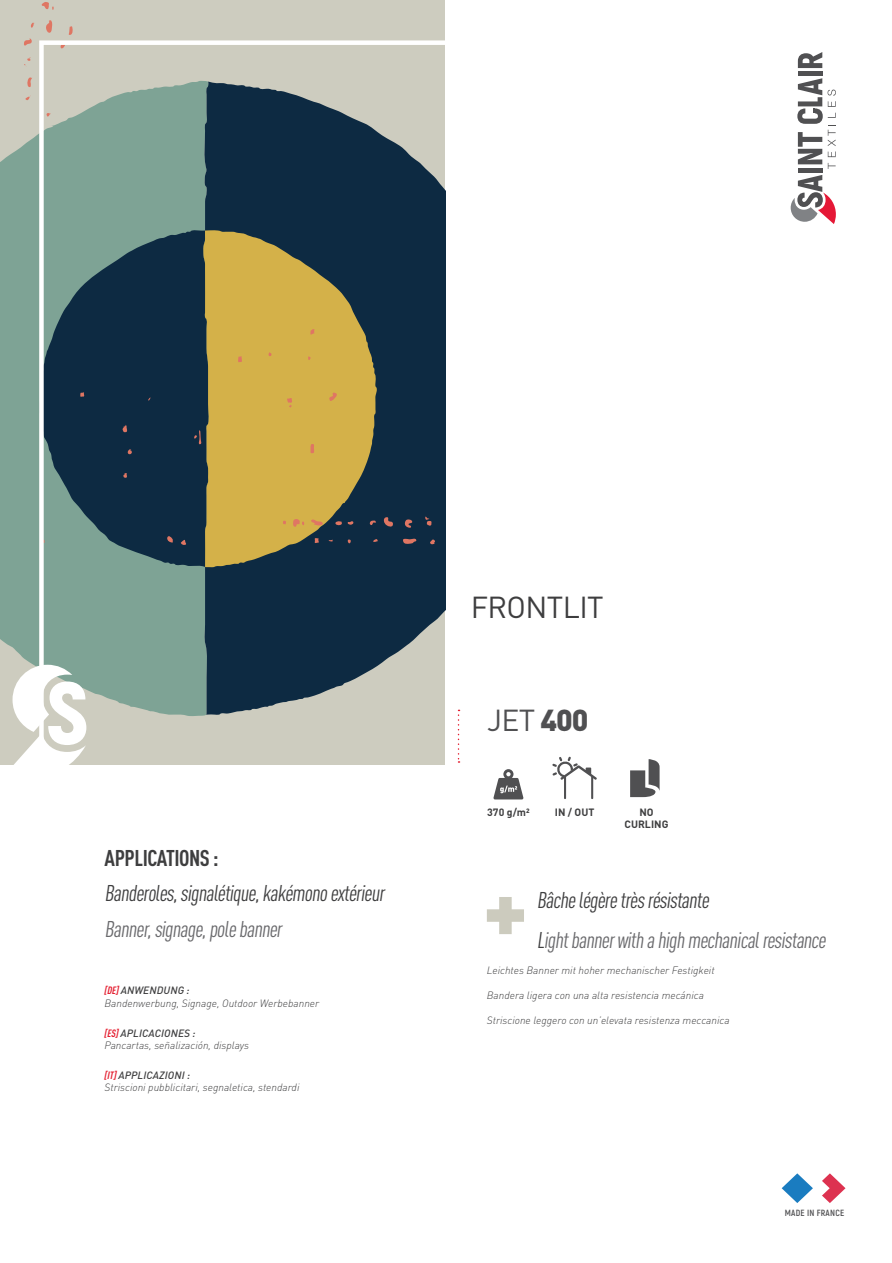
<style>
.page{position:relative;width:892px;height:1263px;background:#fff}
.page>*{position:absolute;margin:0;border:0;box-sizing:border-box;transform-origin:0 0}
.t1{font:30px "DIN Pro";letter-spacing:-.02em;color:#3e3e3f}
.t2{font:30px "DIN Pro";color:#505052}
.t3{font:condensed 22.5px/39.8px "DIN Pro";color:#69696c}
.t4{font:condensed 22.5px "DIN Pro";color:#3e3e3f}
.t5{font:700 condensed 22.5px "DIN Pro";letter-spacing:-.02em;color:#3e3e3f}
.t6{font:500 13.95px "Avenir LT Std";color:#3f433f}
.t7{font:italic 300 10.5px/12.6px "DIN Pro";color:#3e3e3f}
.t8{font:700 10.5px/12.6px "DIN Pro";color:#3e3e3f;text-align:center}
.t9{font:700 9px "Akrobat";letter-spacing:.025em;color:#505052}
.s1{font-weight:700;font-stretch:condensed;color:#e41d2f}
.s2{font-weight:500}
.s3{font-weight:900}
.s4{color:#3e3e3f}
</style>
<div class="page">
<svg style="left:781px;top:1173px;width:64px;height:30px"></svg>
<svg style="left:457px;top:709px;width:2px;height:53px"></svg>
<svg style="left:487px;top:897px;width:36px;height:37px"></svg>
<div style="left:0;top:0;width:445px;height:765px;background:#cdccbf"></div>
<svg style="left:0;top:81px;width:209px;height:635px;background:#86a799"></svg>
<svg style="left:203px;top:82px;width:242px;height:633px;fill:#0d2a42"></svg>
<svg style="left:44px;top:230px;width:159px;height:337px;background:#244353"></svg>
<svg style="left:203px;top:230px;width:174px;height:337px;background:#a69247"></svg>
<svg style="left:430px;top:539px;width:6px;height:5px"></svg>
<svg style="left:404px;top:519px;width:8px;height:9px"></svg>
<svg style="left:383px;top:517px;width:10px;height:10px"></svg>
<svg style="left:402px;top:538px;width:14px;height:6px"></svg>
<svg style="left:425px;top:516px;width:6px;height:10px"></svg>
<svg style="left:307px;top:356px;width:3px;height:5px"></svg>
<svg style="left:310px;top:444px;width:4px;height:9px"></svg>
<svg style="left:310px;top:329px;width:4px;height:6px"></svg>
<svg style="left:369px;top:520px;width:7px;height:6px"></svg>
<svg style="left:286px;top:397px;width:7px;height:11px"></svg>
<svg style="left:293px;top:519px;width:11px;height:8px"></svg>
<svg style="left:329px;top:392px;width:8px;height:9px"></svg>
<svg style="left:347px;top:539px;width:3px;height:4px"></svg>
<svg style="left:371px;top:539px;width:6px;height:3px"></svg>
<svg style="left:311px;top:518px;width:13px;height:7px"></svg>
<svg style="left:314px;top:538px;width:5px;height:5px"></svg>
<svg style="left:335px;top:521px;width:18px;height:4px"></svg>
<svg style="left:283px;top:520px;width:3px;height:4px"></svg>
<svg style="left:24px;top:38px;width:8px;height:8px"></svg>
<svg style="left:25px;top:95px;width:6px;height:6px"></svg>
<svg style="left:24px;top:57px;width:7px;height:9px"></svg>
<svg style="left:268px;top:352px;width:3px;height:4px"></svg>
<svg style="left:122px;top:424px;width:6px;height:8px"></svg>
<svg style="left:26px;top:77px;width:6px;height:11px"></svg>
<svg style="left:123px;top:472px;width:5px;height:6px"></svg>
<svg style="left:126px;top:447px;width:6px;height:7px"></svg>
<svg style="left:80px;top:392px;width:5px;height:5px"></svg>
<svg style="left:238px;top:356px;width:4px;height:6px"></svg>
<svg style="left:194px;top:430px;width:7px;height:14px"></svg>
<svg style="left:181px;top:540px;width:6px;height:6px"></svg>
<svg style="left:166px;top:533px;width:7px;height:10px"></svg>
<svg style="left:31px;top:23px;width:3px;height:5px"></svg>
<svg style="left:41px;top:2px;width:13px;height:8px"></svg>
<svg style="left:68px;top:26px;width:5px;height:9px"></svg>
<svg style="left:60px;top:45px;width:5px;height:4px"></svg>
<svg style="left:45px;top:112px;width:6px;height:6px"></svg>
<svg style="left:46px;top:20px;width:6px;height:13px"></svg>
<svg style="left:7px;top:664px;width:79px;height:101px"></svg>
<div style="left:797px;top:168px;width:25px;height:5px;background:#505052"></div>
<div style="left:797px;top:71px;width:25px;height:5px;background:#505052"></div>
<svg style="left:797px;top:52px;width:25px;height:16px"></svg>
<svg style="left:790px;top:175px;width:45px;height:49px"></svg>
<svg style="left:797px;top:78px;width:38px;height:91px"></svg>
<div style="left:39px;top:40px;width:811px;height:750px;border:4px solid #fff"></div>
<svg style="left:552px;top:756px;width:44px;height:43px"></svg>
<svg style="left:630px;top:759px;width:29px;height:38px"></svg>
<svg style="left:493px;top:769px;width:30px;height:30px"></svg>
<h2 class="t5" style="left:105px;top:840px;width:115px">APPLICATIONS :</h2>
<h2 class="t4" style="left:104px;top:877px;width:285px">Banderoles,signalétique,kakémonoextérieur</h2>
<h2 class="t3" style="left:104px;top:907px;width:183px">Banner,signage,polebanner</h2>
<p class="t7" style="left:104px;top:983px;width:216px"><span class="s1">[DE]</span> <span class="s2">ANWENDUNG :<br></span>Bandenwerbung, Signage, Outdoor Werbebanner</p>
<p class="t7" style="left:104px;top:1025px;width:146px"><span class="s1">[ES]</span> <span class="s2">APLICACIONES :<br></span>Pancartas, señalización, displays</p>
<p class="t7" style="left:104px;top:1067px;width:196px"><span class="s1">[IT]</span> <span class="s2">APPLICAZIONI :<br></span>Striscioni pubblicitari, segnaletica, stendardi</p>
<h1 class="t1" style="left:470px;top:583px;width:134px">FRONTLIT</h1>
<h1 class="t2" style="left:487px;top:696px;width:103px">JET <span class="s3">400</span></h1>
<p class="t8" style="left:487px;top:804px;width:44px">370 g/m²</p>
<p class="t8" style="left:554px;top:804px;width:41px">IN / OUT</p>
<p class="t8" style="left:624px;top:804px;width:45px">NO<br>CURLING</p>
<h2 class="t3" style="left:536px;top:879px;width:294px"><span class="s4">Bâchelégèretrèsrésistante<br>L</span>ightbannerwithahighmechanicalresistance</h2>
<p class="t7" style="left:486px;top:962px;width:229px">Leichtes Banner mit hoher mechanischer Festigkeit</p>
<p class="t7" style="left:486px;top:988px;width:218px">Bandera ligera con una alta resistencia mecánica</p>
<p class="t7" style="left:486px;top:1013px;width:244px">Striscione leggero con un’elevata resistenza meccanica</p>
<p class="t9" style="left:784px;top:1207px;width:61px">MADE IN FRANCE</p>
<h3 class="t6" style="left:782px;top:1209px;width:64px">MADE IN</h3>
</div>
